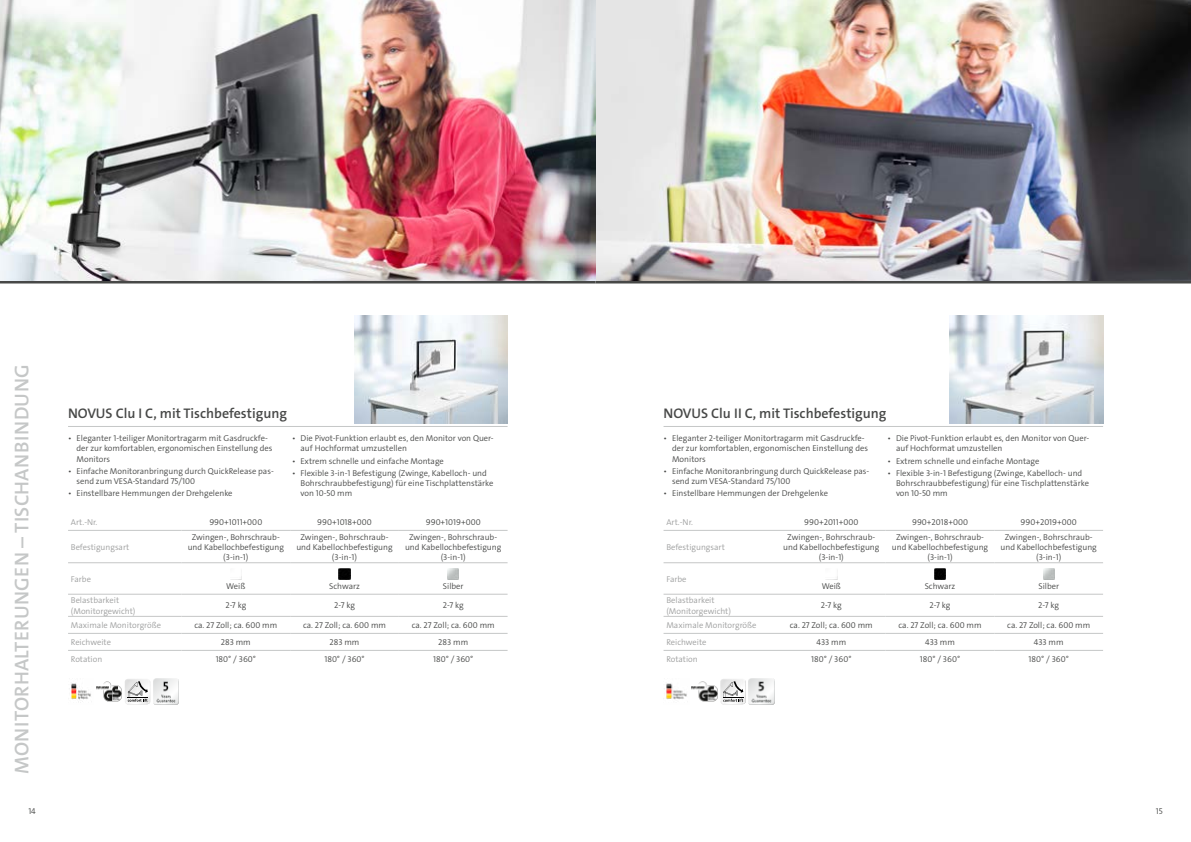
<style>
.page{position:relative;width:1191px;height:842px;background:#fff}
.page>*{position:absolute;margin:0;border:0;box-sizing:border-box;transform-origin:0 0}
.t1{font:600 20px "The Sans Os F";letter-spacing:.015em;color:#c5c7c7}
.t2{font:600 14px "The Sans Os F";color:#474847}
.t3{font:300 8.5px/10.2px "The Sans Os F";color:#474847}
.t4{font:300 8.5px/10.2px "The Sans Os F";color:#9d9e9e}
</style>
<div class="page">
<img style="left:354px;top:315px;width:153px;height:108px">
<hr style="left:68px;top:426px;width:439px;height:1px;background:#c5c7c7">
<hr style="left:68px;top:530px;width:113px;height:1px;background:#c5c7c7">
<hr style="left:181px;top:530px;width:109px;height:1px;background:#c5c7c7">
<hr style="left:290px;top:530px;width:109px;height:1px;background:#c5c7c7">
<hr style="left:399px;top:530px;width:108px;height:1px;background:#c5c7c7">
<hr style="left:68px;top:562px;width:113px;height:1px;background:#c5c7c7">
<hr style="left:181px;top:562px;width:109px;height:1px;background:#c5c7c7">
<hr style="left:290px;top:562px;width:109px;height:1px;background:#c5c7c7">
<hr style="left:399px;top:562px;width:108px;height:1px;background:#c5c7c7">
<hr style="left:68px;top:594px;width:113px;height:1px;background:#c5c7c7">
<hr style="left:181px;top:594px;width:109px;height:1px;background:#c5c7c7">
<hr style="left:290px;top:594px;width:109px;height:1px;background:#c5c7c7">
<hr style="left:399px;top:594px;width:108px;height:1px;background:#c5c7c7">
<hr style="left:68px;top:616px;width:113px;height:1px;background:#c5c7c7">
<hr style="left:181px;top:616px;width:109px;height:1px;background:#c5c7c7">
<hr style="left:290px;top:616px;width:109px;height:1px;background:#c5c7c7">
<hr style="left:399px;top:616px;width:108px;height:1px;background:#c5c7c7">
<hr style="left:68px;top:633px;width:113px;height:1px;background:#c5c7c7">
<hr style="left:181px;top:633px;width:109px;height:1px;background:#c5c7c7">
<hr style="left:290px;top:633px;width:109px;height:1px;background:#c5c7c7">
<hr style="left:399px;top:633px;width:108px;height:1px;background:#c5c7c7">
<hr style="left:68px;top:650px;width:113px;height:1px;background:#c5c7c7">
<hr style="left:181px;top:650px;width:109px;height:1px;background:#c5c7c7">
<hr style="left:290px;top:650px;width:109px;height:1px;background:#c5c7c7">
<hr style="left:399px;top:650px;width:108px;height:1px;background:#c5c7c7">
<svg style="left:339px;top:568px;width:11px;height:12px"></svg>
<svg style="left:447px;top:568px;width:12px;height:12px"></svg>
<img style="left:69px;top:683px;width:22px;height:20px">
<img style="left:96px;top:681px;width:26px;height:21px">
<svg style="left:125px;top:679px;width:25px;height:25px"></svg>
<img style="left:153px;top:679px;width:26px;height:25px">
<img style="left:950px;top:315px;width:153px;height:108px">
<hr style="left:663px;top:426px;width:440px;height:1px;background:#c5c7c7">
<hr style="left:663px;top:530px;width:114px;height:1px;background:#c5c7c7">
<hr style="left:777px;top:530px;width:108px;height:1px;background:#c5c7c7">
<hr style="left:885px;top:530px;width:109px;height:1px;background:#c5c7c7">
<hr style="left:994px;top:530px;width:109px;height:1px;background:#c5c7c7">
<hr style="left:663px;top:562px;width:114px;height:1px;background:#c5c7c7">
<hr style="left:777px;top:562px;width:108px;height:1px;background:#c5c7c7">
<hr style="left:885px;top:562px;width:109px;height:1px;background:#c5c7c7">
<hr style="left:994px;top:562px;width:109px;height:1px;background:#c5c7c7">
<hr style="left:663px;top:594px;width:114px;height:1px;background:#c5c7c7">
<hr style="left:777px;top:594px;width:108px;height:1px;background:#c5c7c7">
<hr style="left:885px;top:594px;width:109px;height:1px;background:#c5c7c7">
<hr style="left:994px;top:594px;width:109px;height:1px;background:#c5c7c7">
<hr style="left:663px;top:616px;width:114px;height:1px;background:#c5c7c7">
<hr style="left:777px;top:616px;width:108px;height:1px;background:#c5c7c7">
<hr style="left:885px;top:616px;width:109px;height:1px;background:#c5c7c7">
<hr style="left:994px;top:616px;width:109px;height:1px;background:#c5c7c7">
<hr style="left:663px;top:633px;width:114px;height:1px;background:#c5c7c7">
<hr style="left:777px;top:633px;width:108px;height:1px;background:#c5c7c7">
<hr style="left:885px;top:633px;width:109px;height:1px;background:#c5c7c7">
<hr style="left:994px;top:633px;width:109px;height:1px;background:#c5c7c7">
<hr style="left:663px;top:650px;width:114px;height:1px;background:#c5c7c7">
<hr style="left:777px;top:650px;width:108px;height:1px;background:#c5c7c7">
<hr style="left:885px;top:650px;width:109px;height:1px;background:#c5c7c7">
<hr style="left:994px;top:650px;width:109px;height:1px;background:#c5c7c7">
<svg style="left:934px;top:568px;width:11px;height:12px"></svg>
<svg style="left:1043px;top:568px;width:11px;height:12px"></svg>
<img style="left:666px;top:683px;width:21px;height:17px">
<img style="left:692px;top:681px;width:25px;height:21px">
<svg style="left:720px;top:679px;width:26px;height:25px"></svg>
<img style="left:748px;top:679px;width:26px;height:25px">
<hr style="left:0;top:281px;width:595px;height:2px;background:#474847">
<hr style="left:595px;top:281px;width:596px;height:2px;background:#474847">
<img style="left:0;top:0;width:1191px;height:281px">
<h1 class="t1" style="left:9px;top:774px;width:411px;rotate:-90deg">MONITORHALTERUNGEN – TISCHANBINDUNG</h1>
<h2 class="t2" style="left:68px;top:404px;width:220px">NOVUS Clu I C, mit Tischbefestigung</h2>
<p class="t3" style="left:77px;top:433px;width:197px;text-indent:-8px">• Eleganter 1-teiliger Monitortragarm mit Gasdruckfe&shy;der zur komfortablen, ergonomischen Einstellung des<br>Monitors</p>
<p class="t3" style="left:77px;top:466px;width:199px;text-indent:-8px">• Einfache Monitoranbringung durch QuickRelease pas&shy;send zum VESA-Standard 75/100</p>
<p class="t3" style="left:68px;top:488px;width:166px">• Einstellbare Hemmungen der Drehgelenke</p>
<p class="t3" style="left:300px;top:433px;width:195px;text-indent:-8px">• Die Pivot-Funktion erlaubt es, den Monitor von Quer&shy;auf Hochformat umzustellen</p>
<p class="t3" style="left:292px;top:456px;width:153px">• Extrem schnelle und einfache Montage</p>
<p class="t3" style="left:300px;top:468px;width:194px;text-indent:-8px">• Flexible 3-in-1 Befestigung (Zwinge, Kabelloch- und<br>Bohrschraubbefestigung) für eine Tischplattenstärke von 10-50 mm</p>
<p class="t4" style="left:71px;top:517px;width:28px">Art.-Nr.</p>
<p class="t3" style="left:209px;top:517px;width:54px">990+1011+000</p>
<p class="t3" style="left:317px;top:517px;width:56px">990+1018+000</p>
<p class="t3" style="left:426px;top:517px;width:56px">990+1019+000</p>
<p class="t4" style="left:71px;top:542px;width:60px">Befestigungsart</p>
<p class="t3" style="left:188px;top:532px;width:98px;text-align:center">Zwingen-, Bohrschraub&shy;und Kabellochbefestigung (3-in-1)</p>
<p class="t3" style="left:296px;top:532px;width:98px;text-align:center">Zwingen-, Bohrschraub&shy;und Kabellochbefestigung (3-in-1)</p>
<p class="t3" style="left:405px;top:532px;width:98px;text-align:center">Zwingen-, Bohrschraub&shy;und Kabellochbefestigung (3-in-1)</p>
<p class="t4" style="left:71px;top:574px;width:22px">Farbe</p>
<p class="t3" style="left:226px;top:581px;width:21px">Weiß</p>
<p class="t3" style="left:329px;top:581px;width:32px">Schwarz</p>
<p class="t3" style="left:443px;top:581px;width:22px">Silber</p>
<p class="t4" style="left:71px;top:595px;width:66px">Belastbarkeit (Monitorgewicht)</p>
<p class="t3" style="left:225px;top:600px;width:22px">2-7 kg</p>
<p class="t3" style="left:334px;top:600px;width:22px">2-7 kg</p>
<p class="t3" style="left:443px;top:600px;width:22px">2-7 kg</p>
<p class="t4" style="left:71px;top:620px;width:92px">Maximale Monitorgröße</p>
<p class="t3" style="left:194px;top:620px;width:84px">ca. 27 Zoll; ca. 600 mm</p>
<p class="t3" style="left:303px;top:620px;width:84px">ca. 27 Zoll; ca. 600 mm</p>
<p class="t3" style="left:412px;top:620px;width:84px">ca. 27 Zoll; ca. 600 mm</p>
<p class="t4" style="left:71px;top:637px;width:42px">Reichweite</p>
<p class="t3" style="left:221px;top:637px;width:31px">283 mm</p>
<p class="t3" style="left:329px;top:637px;width:31px">283 mm</p>
<p class="t3" style="left:438px;top:637px;width:31px">283 mm</p>
<p class="t4" style="left:71px;top:654px;width:33px">Rotation</p>
<p class="t3" style="left:216px;top:654px;width:42px">180° / 360°</p>
<p class="t3" style="left:324px;top:654px;width:42px">180° / 360°</p>
<p class="t3" style="left:433px;top:654px;width:42px">180° / 360°</p>
<h2 class="t2" style="left:663px;top:404px;width:224px">NOVUS Clu II C, mit Tischbefestigung</h2>
<p class="t3" style="left:672px;top:433px;width:197px;text-indent:-8px">• Eleganter 2-teiliger Monitortragarm mit Gasdruckfe&shy;der zur komfortablen, ergonomischen Einstellung des<br>Monitors</p>
<p class="t3" style="left:672px;top:466px;width:199px;text-indent:-8px">• Einfache Monitoranbringung durch QuickRelease pas&shy;send zum VESA-Standard 75/100</p>
<p class="t3" style="left:663px;top:488px;width:166px">• Einstellbare Hemmungen der Drehgelenke</p>
<p class="t3" style="left:896px;top:433px;width:195px;text-indent:-8px">• Die Pivot-Funktion erlaubt es, den Monitor von Quer&shy;auf Hochformat umzustellen</p>
<p class="t3" style="left:887px;top:456px;width:153px">• Extrem schnelle und einfache Montage</p>
<p class="t3" style="left:896px;top:468px;width:194px;text-indent:-8px">• Flexible 3-in-1 Befestigung (Zwinge, Kabelloch- und<br>Bohrschraubbefestigung) für eine Tischplattenstärke von 10-50 mm</p>
<p class="t4" style="left:666px;top:517px;width:28px">Art.-Nr.</p>
<p class="t3" style="left:804px;top:517px;width:56px">990+2011+000</p>
<p class="t3" style="left:912px;top:517px;width:57px">990+2018+000</p>
<p class="t3" style="left:1020px;top:517px;width:58px">990+2019+000</p>
<p class="t4" style="left:666px;top:542px;width:60px">Befestigungsart</p>
<p class="t3" style="left:783px;top:532px;width:98px;text-align:center">Zwingen-, Bohrschraub&shy;und Kabellochbefestigung (3-in-1)</p>
<p class="t3" style="left:892px;top:532px;width:98px;text-align:center">Zwingen-, Bohrschraub&shy;und Kabellochbefestigung (3-in-1)</p>
<p class="t3" style="left:1000px;top:532px;width:98px;text-align:center">Zwingen-, Bohrschraub&shy;und Kabellochbefestigung (3-in-1)</p>
<p class="t4" style="left:666px;top:574px;width:22px">Farbe</p>
<p class="t3" style="left:821px;top:581px;width:21px">Weiß</p>
<p class="t3" style="left:924px;top:581px;width:32px">Schwarz</p>
<p class="t3" style="left:1038px;top:581px;width:22px">Silber</p>
<p class="t4" style="left:666px;top:595px;width:66px">Belastbarkeit (Monitorgewicht)</p>
<p class="t3" style="left:821px;top:600px;width:22px">2-7 kg</p>
<p class="t3" style="left:929px;top:600px;width:22px">2-7 kg</p>
<p class="t3" style="left:1038px;top:600px;width:22px">2-7 kg</p>
<p class="t4" style="left:666px;top:620px;width:92px">Maximale Monitorgröße</p>
<p class="t3" style="left:790px;top:620px;width:84px">ca. 27 Zoll; ca. 600 mm</p>
<p class="t3" style="left:898px;top:620px;width:84px">ca. 27 Zoll; ca. 600 mm</p>
<p class="t3" style="left:1007px;top:620px;width:84px">ca. 27 Zoll; ca. 600 mm</p>
<p class="t4" style="left:666px;top:637px;width:42px">Reichweite</p>
<p class="t3" style="left:816px;top:637px;width:31px">433 mm</p>
<p class="t3" style="left:925px;top:637px;width:31px">433 mm</p>
<p class="t3" style="left:1033px;top:637px;width:31px">433 mm</p>
<p class="t4" style="left:666px;top:654px;width:33px">Rotation</p>
<p class="t3" style="left:811px;top:654px;width:42px">180° / 360°</p>
<p class="t3" style="left:920px;top:654px;width:42px">180° / 360°</p>
<p class="t3" style="left:1028px;top:654px;width:42px">180° / 360°</p>
<p class="t3" style="left:28px;top:806px;width:9px">14</p>
<p class="t3" style="left:1155px;top:806px;width:8px">15</p>
</div>
